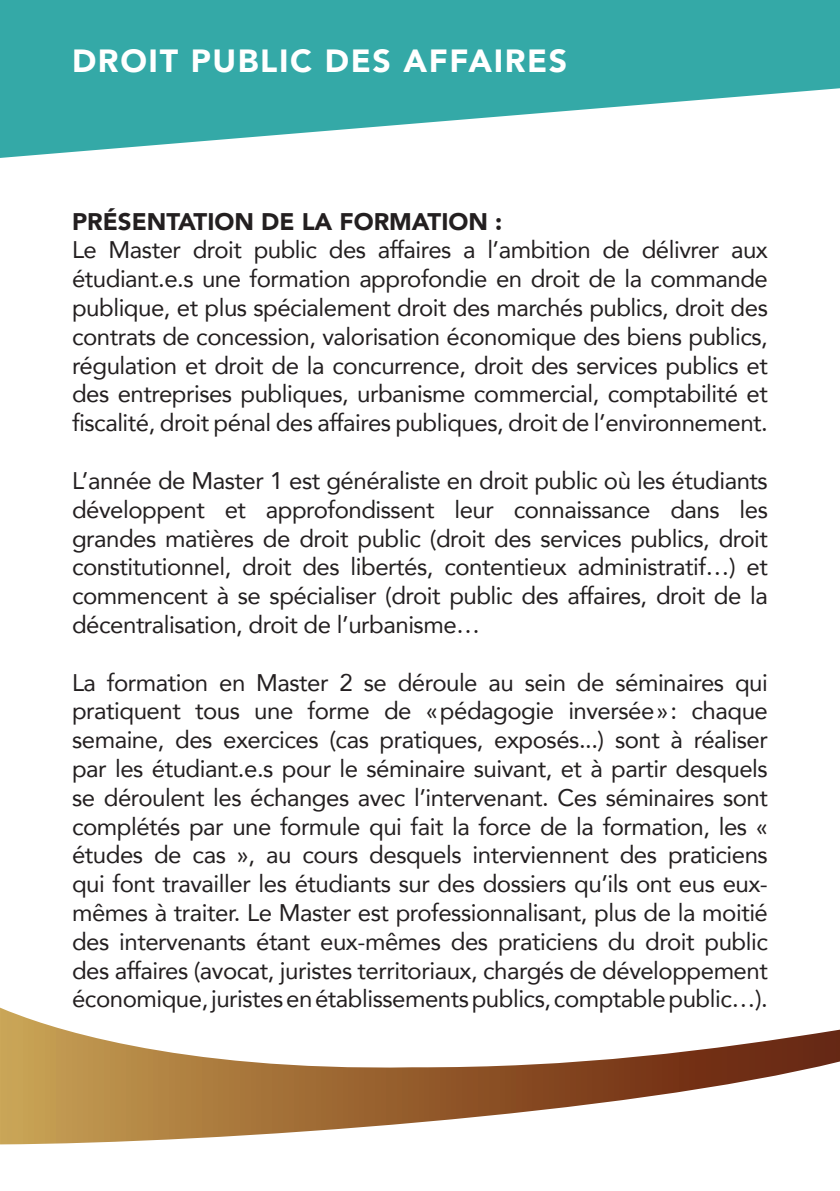
<style>
.page{position:relative;width:840px;height:1191px;background:#fff}
.page>*{position:absolute;margin:0;border:0;box-sizing:border-box;transform-origin:0 0}
.t1{font:900 32px "Avenir";letter-spacing:.05em;color:#fff}
.t2{font:24px/28.8px "Avenir";letter-spacing:-.02em;color:#231f20;text-align:justify}
.t3{font:900 24px "Avenir";color:#231f20}
</style>
<div class="page">
<svg style="left:0;top:0;width:839px;height:158px;fill:#34a9a7"></svg>
<svg style="left:0;top:1007px;width:839px;height:137px"></svg>
<h1 class="t1" style="left:72px;top:33px;width:496px">DROIT PUBLIC DES AFFAIRES</h1>
<p class="t3" style="left:72px;top:201px;width:431px">PRÉSENTATION DE LA FORMATION :</p>
<p class="t2" style="left:72px;top:235px;width:697px">Le Master droit public des affaires a l’ambition de délivrer aux étudiant.e.s une formation approfondie en droit de la commande publique, et plus spécialement droit des marchés publics, droit des contrats de concession, valorisation économique des biens publics, régulation et droit de la concurrence, droit des services publics et des entreprises publiques, urbanisme commercial, comptabilité et fiscalité, droit pénal des affaires publiques, droit de l’environnement.</p>
<p class="t2" style="left:72px;top:465px;width:697px">L’année de Master 1 est généraliste en droit public où les étudiants développent et approfondissent leur connaissance dans les grandes matières de droit public (droit des services publics, droit constitutionnel, droit des libertés, contentieux administratif…) et commencent à se spécialiser (droit public des affaires, droit de la décentralisation, droit de l’urbanisme…</p>
<p class="t2" style="left:72px;top:667px;width:697px">La formation en Master 2 se déroule au sein de séminaires qui pratiquent tous une forme de «pédagogie inversée»: chaque semaine, des exercices (cas pratiques, exposés...) sont à réaliser par les étudiant.e.s pour le séminaire suivant, et à partir desquels se déroulent les échanges avec l’intervenant. Ces séminaires sont complétés par une formule qui fait la force de la formation, les « études de cas », au cours desquels interviennent des praticiens qui font travailler les étudiants sur des dossiers qu’ils ont eus eux&shy;mêmes à traiter. Le Master est professionnalisant, plus de la moitié des intervenants étant eux-mêmes des praticiens du droit public des affaires (avocat, juristes territoriaux, chargés de développement économique, juristes en établissements publics, comptable public…).</p>
</div>
